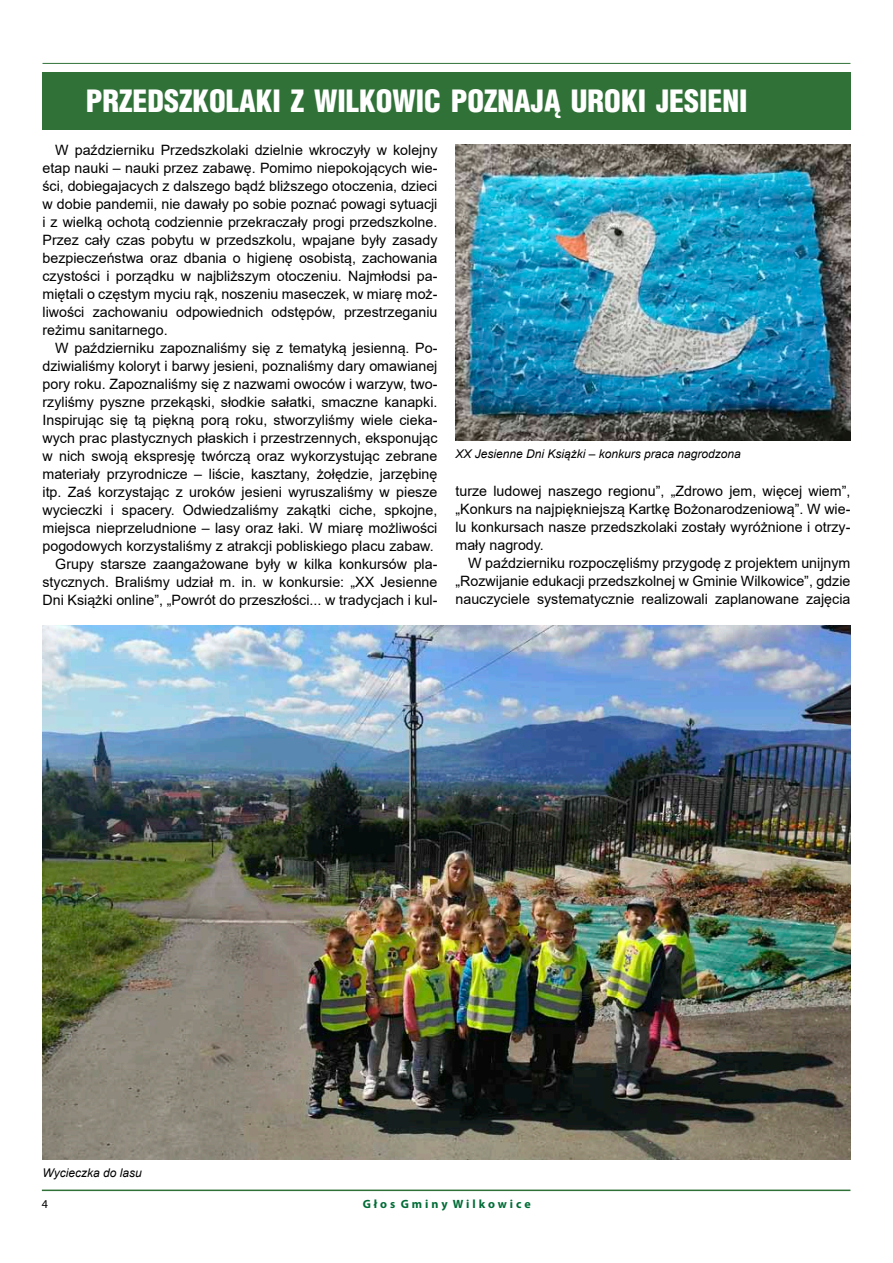
<style>
.page{position:relative;width:893px;height:1263px;background:#fff}
.page>*{position:absolute;margin:0;border:0;box-sizing:border-box;transform-origin:0 0}
.t1{font:900 30px "Switzerland Cond";color:#fff}
.t2{font:14.25px/18px "Arial";color:#000;text-align:justify}
.t3{font:italic 12px "Arial";color:#000}
.t4{font:700 12px "Myriad Pro";color:#006c36}
.t5{font:12px "Myriad Pro";color:#000}
</style>
<div class="page">
<hr style="left:42px;top:1189px;width:808px;height:2px;background:#307137">
<hr style="left:43px;top:63px;width:807px;height:1px;background:#307137">
<div style="left:42px;top:72px;width:808px;height:58px;background:#307137"></div>
<img style="left:455px;top:144px;width:395px;height:297px">
<img style="left:43px;top:625px;width:807px;height:534px">
<h1 class="t1" style="left:86px;top:82px;width:33px">PRZEDSZ</h1>
<h1 class="t1" style="left:192px;top:82px;width:200px">KOLAKIZWILKOWIC</h1>
<h1 class="t1" style="left:451px;top:82px;width:34px">POZNAJĄ</h1>
<h1 class="t1" style="left:571px;top:82px;width:99px">UROKIJESIENI</h1>
<p class="t2" style="left:43px;top:141px;width:396px;text-indent:13px">W październiku Przedszkolaki dzielnie wkroczyły w kolejny etap nauki – nauki przez zabawę. Pomimo niepokojących wie&shy;ści, dobiegajacych z dalszego bądź bliższego otoczenia, dzieci w dobie pandemii, nie dawały po sobie poznać powagi sytuacji i z wielką ochotą codziennie przekraczały progi przedszkolne.<br>Przez cały czas pobytu w przedszkolu, wpajane były zasady bezpieczeństwa oraz dbania o higienę osobistą, zachowania czystości i porządku w najbliższym otoczeniu. Najmłodsi pa&shy;miętali o częstym myciu rąk, noszeniu maseczek, w miarę moż&shy;liwości zachowaniu odpowiednich odstępów, przestrzeganiu reżimu sanitarnego.</p>
<p class="t2" style="left:43px;top:339px;width:396px;text-align:right">W październiku zapoznaliśmy się z tematyką jesienną. Po&shy;dziwialiśmy koloryt i barwy jesieni, poznaliśmy dary omawianej pory roku. Zapoznaliśmy się z nazwami owoców i warzyw, two&shy;rzyliśmy pyszne przekąski, słodkie sałatki, smaczne kanapki.<br>Inspirując się tą piękną porą roku, stworzyliśmy wiele cieka&shy;wych prac plastycznych płaskich i przestrzennych, eksponując w nich swoją ekspresję twórczą oraz wykorzystując zebrane materiały przyrodnicze – liście, kasztany, żołędzie, jarzębinę itp. Zaś korzystając z uroków jesieni wyruszaliśmy w piesze wycieczki i spacery. Odwiedzaliśmy zakątki ciche, spkojne, miejsca nieprzeludnione – lasy oraz łaki. W miarę możliwości pogodowych korzystaliśmy z atrakcji pobliskiego placu zabaw.<br>Grupy starsze zaangażowane były w kilka konkursów pla&shy;stycznych. Braliśmy udział m. in. w konkursie: „XX Jesienne Dni Książki online”, „Powrót do przeszłości... w tradycjach i kul-</p>
<p class="t3" style="left:455px;top:446px;width:287px">XX Jesienne Dni Książki – konkurs praca nagrodzona</p>
<p class="t2" style="left:455px;top:481px;width:396px">turze ludowej naszego regionu”, „Zdrowo jem, więcej wiem”, „Konkurs na najpiękniejszą Kartkę Bożonarodzeniową”. W wie&shy;lu konkursach nasze przedszkolaki zostały wyróżnione i otrzy&shy;mały nagrody.</p>
<p class="t2" style="left:455px;top:553px;width:396px;text-indent:13px">W październiku rozpoczęliśmy przygodę z projektem unijnym „Rozwijanie edukacji przedszkolnej w Gminie Wilkowice”, gdzie nauczyciele systematycznie realizowali zaplanowane zajęcia</p>
<p class="t3" style="left:43px;top:1165px;width:101px">Wycieczka do lasu</p>
<p class="t5" style="left:42px;top:1196px;width:8px">4</p>
<p class="t4" style="left:363px;top:1196px;width:169px">G ł o s G m i n y W i l k o w i c e</p>
</div>
